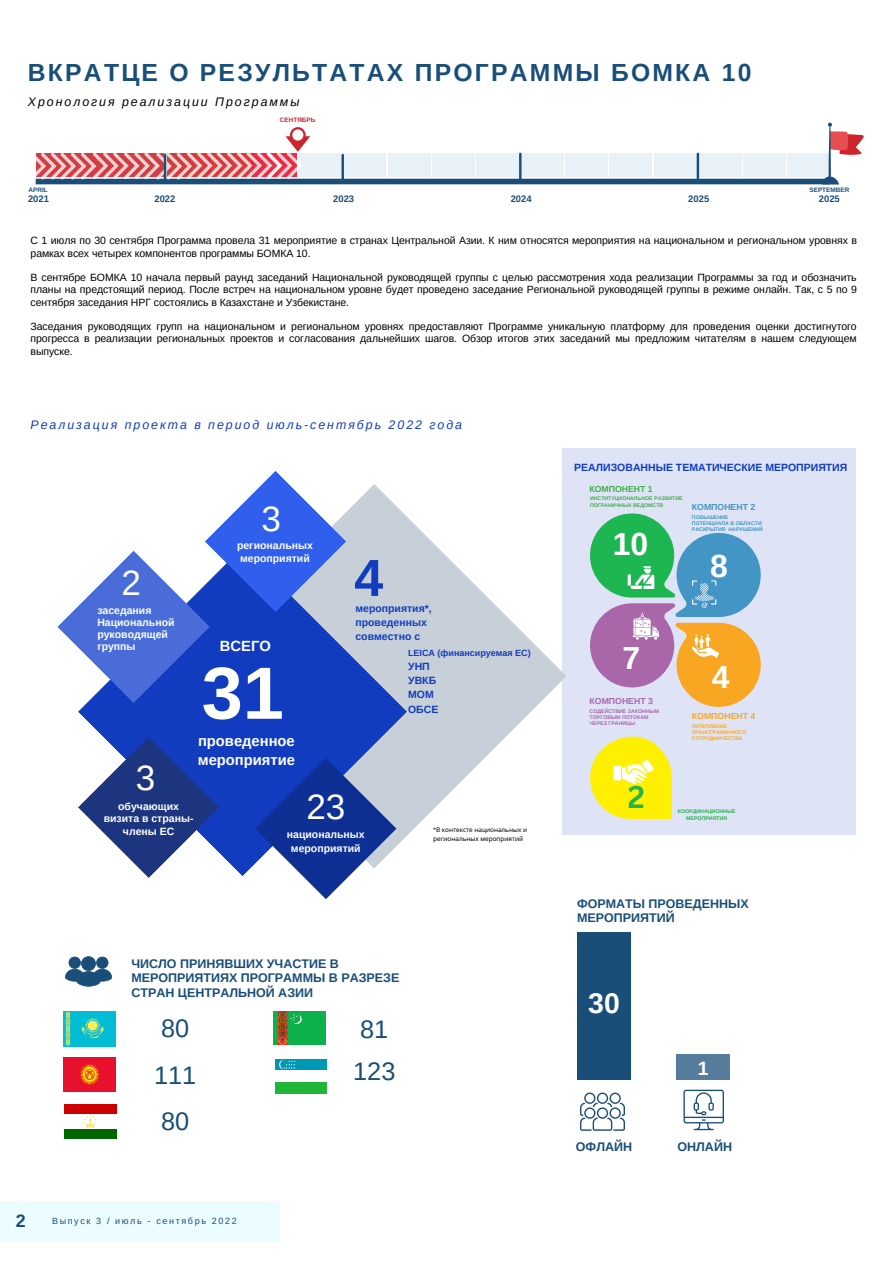
<style>
.page{position:relative;width:893px;height:1264px;background:#fff}
.page>*{position:absolute;margin:0;border:0;box-sizing:border-box;transform-origin:0 0}
.t1{font:700 73.95px "Arimo";color:#fff}
.t2{font:700 52.05px "Arimo";color:#113cc0}
.t3{font:35.1px "Arimo";color:#fff}
.t4{font:700 31.95px "Arimo";color:#fff}
.t5{font:700 30.6px "Canva Sans";color:#26b34b}
.t6{font:700 28.35px "Arimo";color:#fff}
.t7{font:25.35px/46.3px "Arimo";color:#194e78}
.t8{font:700 24.75px "Arimo";letter-spacing:.09em;color:#194e78}
.t9{font:700 19.35px "Arimo";color:#fff}
.t10{font:700 17.85px "Arimo";color:#194e78}
.t11{font:700 14.7px/19.6px "Arimo";color:#fff}
.t12{font:700 12.45px/14.5px "Arimo";color:#194e78}
.t13{font:italic 12.3px "Arimo";letter-spacing:.16em;color:#113cc0}
.t14{font:italic 12.3px "Arimo";letter-spacing:.16em;color:#000}
.t15{font:10.5px/12.3px "Arimo";letter-spacing:-.005em;color:#000;text-align:justify}
.t16{font:700 10.5px/12.3px "Arimo";color:#fff;text-align:center}
.t17{font:700 10.5px/14.2px "Arimo";color:#113cc0}
.t18{font:700 9.45px "Arimo";color:#194e78}
.t19{font:9px "Arimo";letter-spacing:.18em;color:#194e78}
.t20{font:700 9px "Arimo";color:#113cc0}
.t21{font:700 8.7px "Arimo";color:#41ad49}
.t22{font:700 8.7px "Arimo";color:#4395c6}
.t23{font:700 8.7px "Arimo";color:#a967aa}
.t24{font:700 8.7px "Arimo";color:#f9a723}
.t25{font:700 6.45px "Arimo";color:#194e78}
.t26{font:700 6.45px "Arimo";color:#cd252b}
.t27{font:6.3px/8.6px "Noto Sans";color:#000}
.t28{font:700 5.25px/6.1px "Arimo";color:#4395c6}
.t29{font:700 5.25px/6.1px "Arimo";color:#a967aa}
.t30{font:700 5.25px/6.1px "Arimo";color:#41ad49}
.t31{font:700 5.25px/6.1px "Arimo";color:#f9a723}
.t32{font:700 5.25px/7.1px "Arimo";color:#26b34b;text-align:center}
.s1{font-family:"Canva Sans"}
</style>
<div class="page">
<div style="left:36px;top:179px;width:793px;height:5px;background:#194e78"></div>
<div style="left:343px;top:154px;width:43px;height:23px;background:#e7f0f8"></div>
<div style="left:521px;top:154px;width:43px;height:23px;background:#e7f0f8"></div>
<div style="left:388px;top:154px;width:42px;height:23px;background:#e7f0f8"></div>
<div style="left:565px;top:154px;width:43px;height:23px;background:#e7f0f8"></div>
<div style="left:698px;top:154px;width:43px;height:23px;background:#e7f0f8"></div>
<div style="left:298px;top:154px;width:43px;height:23px;background:#e7f0f8"></div>
<div style="left:432px;top:154px;width:42px;height:23px;background:#e7f0f8"></div>
<div style="left:609px;top:154px;width:43px;height:23px;background:#e7f0f8"></div>
<div style="left:743px;top:154px;width:42px;height:23px;background:#e7f0f8"></div>
<div style="left:476px;top:154px;width:43px;height:23px;background:#e7f0f8"></div>
<div style="left:653px;top:154px;width:43px;height:23px;background:#e7f0f8"></div>
<div style="left:787px;top:154px;width:42px;height:23px;background:#e7f0f8"></div>
<hr style="left:341px;top:155px;width:3px;height:28px;background:#194e78">
<hr style="left:519px;top:154px;width:2px;height:29px;background:#194e78">
<hr style="left:696px;top:154px;width:3px;height:29px;background:#194e78">
<div style="left:562px;top:448px;width:293px;height:387px;background:#dee4f6"></div>
<div style="left:63px;top:1010px;width:53px;height:36px;background:#00bcd4"></div>
<svg style="left:66px;top:1012px;width:38px;height:33px"></svg>
<div style="left:63px;top:1056px;width:53px;height:35px;background:#e8112d"></div>
<svg style="left:80px;top:1064px;width:19px;height:20px"></svg>
<div style="left:64px;top:1128px;width:53px;height:10px;background:#060"></div>
<div style="left:64px;top:1103px;width:53px;height:10px;background:#c00"></div>
<svg style="left:84px;top:1114px;width:12px;height:13px"></svg>
<div style="left:275px;top:1059px;width:52px;height:11px;background:#0099b5"></div>
<div style="left:275px;top:1082px;width:52px;height:11px;background:#1eb53a"></div>
<svg style="left:279px;top:1060px;width:16px;height:8px"></svg>
<img style="left:273px;top:1011px;width:52px;height:33px">
<svg style="left:65px;top:956px;width:47px;height:30px"></svg>
<svg style="left:590px;top:513px;width:170px;height:194px"></svg>
<img style="left:623px;top:563px;width:34px;height:29px">
<img style="left:687px;top:577px;width:35px;height:31px">
<img style="left:631px;top:612px;width:30px;height:27px">
<img style="left:689px;top:631px;width:31px;height:27px">
<svg style="left:346px;top:484px;width:220px;height:351px"></svg>
<svg style="left:78px;top:547px;width:329px;height:329px;fill:#113cc0"></svg>
<svg style="left:255px;top:757px;width:141px;height:142px"></svg>
<svg style="left:78px;top:736px;width:141px;height:142px"></svg>
<svg style="left:57px;top:471px;width:289px;height:232px"></svg>
<div style="left:577px;top:932px;width:54px;height:147px;background:#194e78"></div>
<div style="left:676px;top:1054px;width:54px;height:25px;background:#557c9b"></div>
<svg style="left:683px;top:1089px;width:41px;height:41px"></svg>
<svg style="left:580px;top:1092px;width:45px;height:38px"></svg>
<svg style="left:822px;top:123px;width:41px;height:61px"></svg>
<div style="left:0;top:1201px;width:279px;height:39px;background:#ebfdff"></div>
<svg style="left:35px;top:127px;width:275px;height:53px"></svg>
<svg style="left:590px;top:737px;width:81px;height:82px"></svg>
<h3 class="t8" style="left:28px;top:58px;width:725px">ВКРАТЦЕ О РЕЗУЛЬТАТАХ ПРОГРАММЫ БОМКА 10</h3>
<p class="t14" style="left:28px;top:95px;width:273px">Хронология реализации Программы</p>
<p class="t26" style="left:280px;top:117px;width:37px">СЕНТЯБРЬ</p>
<p class="t25" style="left:29px;top:186px;width:21px">APRIL</p>
<p class="t25" style="left:809px;top:186px;width:41px">SEPTEMBER</p>
<p class="t18" style="left:28px;top:193px;width:22px">2021</p>
<p class="t18" style="left:333px;top:193px;width:22px">2023</p>
<p class="t18" style="left:510px;top:193px;width:22px">2024</p>
<p class="t18" style="left:688px;top:193px;width:22px">2025</p>
<p class="t18" style="left:818px;top:193px;width:22px">2025</p>
<p class="t18" style="left:154px;top:193px;width:22px">2022</p>
<p class="t15" style="left:31px;top:235px;width:827px">С 1 июля по 30 сентября Программа провела 31 мероприятие в странах Центральной Азии. К ним относятся мероприятия на национальном и региональном уровнях в рамках всех четырех компонентов программы БОМКА 10.</p>
<p class="t15" style="left:31px;top:271px;width:827px">В сентябре БОМКА 10 начала первый раунд заседаний Национальной руководящей группы с целью рассмотрения хода реализации Программы за год и обозначить планы на предстоящий период. После встреч на национальном уровне будет проведено заседание Региональной руководящей группы в режиме онлайн. Так, с 5 по 9 сентября заседания НРГ состоялись в Казахстане и Узбекистане.</p>
<p class="t15" style="left:31px;top:320px;width:827px">Заседания руководящих групп на национальном и региональном уровнях предоставляют Программе уникальную платформу для проведения оценки достигнутого прогресса в реализации региональных проектов и согласования дальнейших шагов. Обзор итогов этих заседаний мы предложим читателям в нашем следующем выпуске.</p>
<p class="t13" style="left:31px;top:418px;width:433px">Реализация проекта в период июль-сентябрь 2022 года</p>
<h3 class="t3" style="left:121px;top:563px;width:21px">2</h3>
<p class="t16" style="left:97px;top:603px;width:79px;text-align:left">заседания<br>Национальной руководящей группы</p>
<h3 class="t3" style="left:136px;top:758px;width:21px">3</h3>
<h3 class="t3" style="left:261px;top:499px;width:21px">3</h3>
<p class="t16" style="left:237px;top:539px;width:77px;text-align:left">региональных мероприятий</p>
<h3 class="t11" style="left:220px;top:636px;width:52px">ВСЕГО</h3>
<h1 class="t1" style="left:202px;top:651px;width:84px">31</h1>
<h3 class="t11" style="left:198px;top:730px;width:99px">проведенное мероприятие</h3>
<h2 class="t2" style="left:354px;top:549px;width:30px">4</h2>
<p class="t17" style="left:355px;top:601px;width:78px">мероприятия*, проведенных совместно с</p>
<p class="t20" style="left:408px;top:648px;width:124px">LEICA (финансируемая ЕС)</p>
<p class="t17" style="left:408px;top:659px;width:32px">УНП<br>УВКБ<br>МОМ<br>ОБСЕ</p>
<p class="t16" style="left:104px;top:800px;width:91px">обучающих визита в страны&shy;члены ЕС</p>
<h3 class="t3" style="left:306px;top:787px;width:41px">23</h3>
<p class="t16" style="left:287px;top:827px;width:79px;line-height:14px">национальных мероприятий</p>
<p class="t27" style="left:433px;top:825px;width:95px"><span class="s1">*</span>В контексте национальных и региональных мероприятий</p>
<p class="t12" style="left:131px;top:956px;width:269px">ЧИСЛО ПРИНЯВШИХ УЧАСТИЕ В<br>МЕРОПРИЯТИЯХ ПРОГРАММЫ В РАЗРЕЗЕ<br>СТРАН ЦЕНТРАЛЬНОЙ АЗИИ</p>
<h3 class="t7" style="left:154px;top:1004px;width:44px">80<br>111<br>80</h3>
<h3 class="t7" style="left:360px;top:1005px;width:30px">81</h3>
<h3 class="t7" style="left:353px;top:1048px;width:44px">123</h3>
<h3 class="t10" style="left:16px;top:1210px;width:11px">2</h3>
<p class="t19" style="left:52px;top:1215px;width:186px">Выпуск 3 / июль - сентябрь 2022</p>
<p class="t17" style="left:574px;top:460px;width:274px">РЕАЛИЗОВАННЫЕ ТЕМАТИЧЕСКИЕ МЕРОПРИЯТИЯ</p>
<p class="t21" style="left:589px;top:484px;width:64px">КОМПОНЕНТ 1</p>
<p class="t30" style="left:590px;top:495px;width:94px">ИНСТИТУЦИОНАЛЬНОЕ РАЗВИТИЕ<br>ПОГРАНИЧНЫХ ВЕДОМСТВ</p>
<h3 class="t4" style="left:612px;top:526px;width:37px">10</h3>
<p class="t22" style="left:692px;top:502px;width:65px">КОМПОНЕНТ 2</p>
<p class="t28" style="left:692px;top:514px;width:72px">ПОВЫШЕНИЕ<br>ПОТЕНЦИАЛА В ОБЛАСТИ<br>РАСКРЫТИЯ НАРУШЕНИЙ</p>
<h3 class="t4" style="left:710px;top:547px;width:19px">8</h3>
<h3 class="t4" style="left:622px;top:640px;width:19px">7</h3>
<p class="t23" style="left:589px;top:696px;width:65px">КОМПОНЕНТ 3</p>
<p class="t29" style="left:589px;top:708px;width:71px">СОДЕЙСТВИЕ ЗАКОННЫМ<br>ТОРГОВЫМ ПОТОКАМ<br>ЧЕРЕЗ ГРАНИЦЫ</p>
<h3 class="t4" style="left:711px;top:659px;width:19px">4</h3>
<p class="t24" style="left:692px;top:711px;width:65px">КОМПОНЕНТ 4</p>
<p class="t31" style="left:692px;top:723px;width:56px">УКРЕПЛЕНИЕ<br>ТРАНСГРАНИЧНОГО<br>СОТРУДНИЧЕСТВА</p>
<h3 class="t5" style="left:627px;top:775px;width:19px">2</h3>
<p class="t32" style="left:677px;top:808px;width:59px">КООРДИНАЦИОННЫЕ<br>МЕРОПРИЯТИЯ</p>
<p class="t12" style="left:577px;top:896px;width:173px">ФОРМАТЫ ПРОВЕДЕННЫХ<br>МЕРОПРИЯТИЙ</p>
<h3 class="t6" style="left:588px;top:987px;width:33px">30</h3>
<h3 class="t9" style="left:697px;top:1057px;width:12px">1</h3>
<p class="t12" style="left:576px;top:1138px;width:58px">ОФЛАЙН</p>
<p class="t12" style="left:677px;top:1138px;width:56px">ОНЛАЙН</p>
</div>
